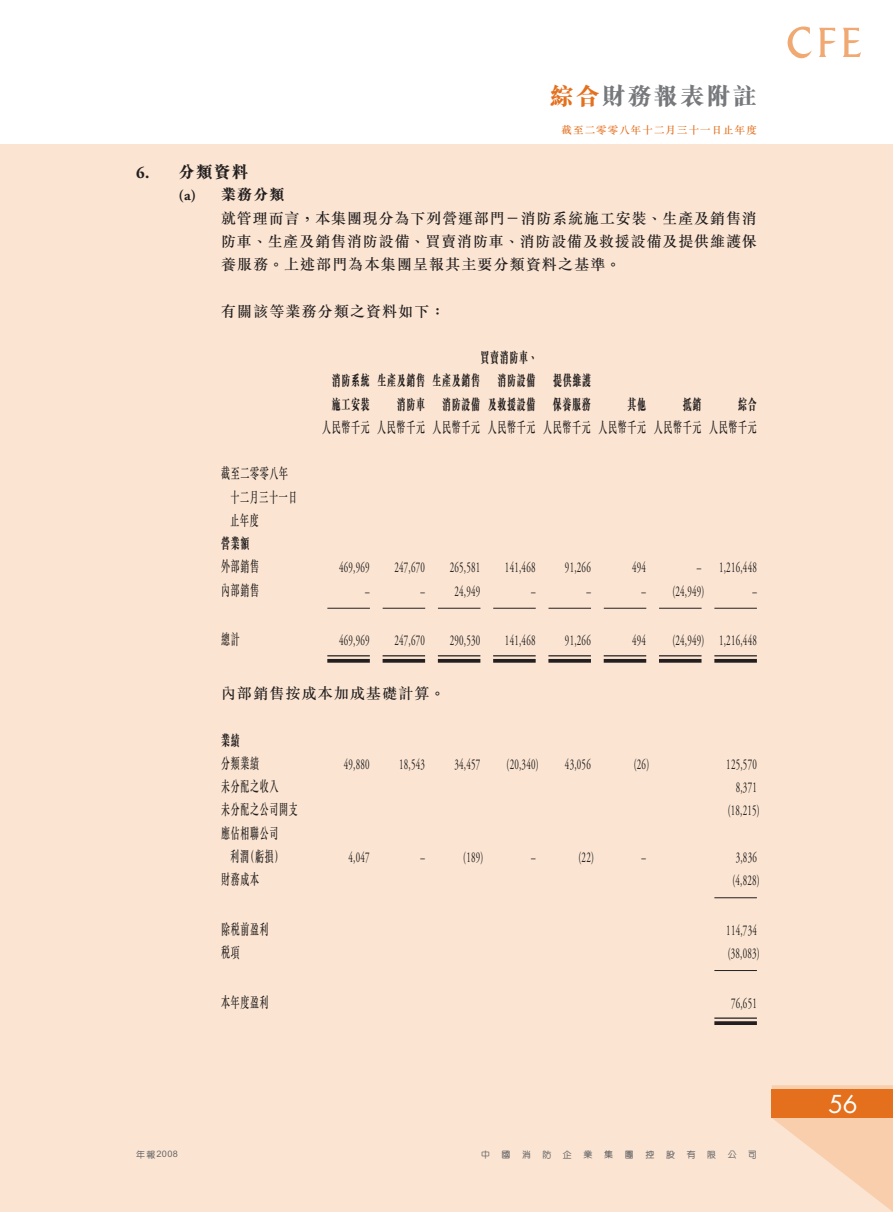
<style>
.page{position:relative;width:893px;height:1212px;background:#fff}
.page>*{position:absolute;margin:0;border:0;box-sizing:border-box;transform-origin:0 0}
.t1{font:24px "M Sung HK Xbold B5 pc H";letter-spacing:.085em;color:#76787b}
.t2{font:24px "Futura Std";color:#fff}
.t3{font:16.5px "M Sung HK Xbold B5 pc H";color:#231f20}
.t4{font:15px "Adobe Garamond Pro";letter-spacing:.025em;color:#231f20;scale:.6 1}
.t5{font:15px/23.2px "M Sung HK Medium B5 pc H";letter-spacing:.075em;color:#231f20;text-align:justify}
.t6{font:15px/23.2px "M Sung HK Medium B5 pc H";letter-spacing:.075em;color:#231f20;scale:.6 1}
.t7{font:15px/23.2px "M Sung HK Xbold B5 pc H";letter-spacing:.075em;color:#231f20;scale:.6 1}
.t8{font:15px "M Sung HK Xbold B5 pc H";letter-spacing:.075em;color:#231f20}
.t9{font:10.5px "M Sung HK Medium B5 pc H";letter-spacing:.1em;color:#e4701e}
.t10{font:9px "M Yuen HK Medium B5 pc H";color:#636366}
.t11{font:9px "Arial Rounded MT Std";color:#636366}
.s1{color:#e4701e}
.s2{font-family:"Adobe Garamond Pro";font-weight:700}
.s3{font-family:"M Yuen HK Medium B5 pc H"}
</style>
<div class="page">
<div style="left:0;top:145px;width:893px;height:1067px;background:#fbe5d2"></div>
<svg style="left:772px;top:1085px;width:121px;height:127px"></svg>
<div style="left:772px;top:1089px;width:121px;height:29px;background:#e4701e"></div>
<svg style="left:843px;top:28px;width:18px;height:29px"></svg>
<svg style="left:788px;top:27px;width:24px;height:31px"></svg>
<svg style="left:819px;top:28px;width:17px;height:29px"></svg>
<hr style="left:327px;top:608px;width:43px;height:1px;background:#231f20">
<hr style="left:383px;top:608px;width:42px;height:1px;background:#231f20">
<hr style="left:438px;top:608px;width:42px;height:1px;background:#231f20">
<hr style="left:493px;top:608px;width:43px;height:1px;background:#231f20">
<hr style="left:548px;top:608px;width:43px;height:1px;background:#231f20">
<hr style="left:604px;top:608px;width:42px;height:1px;background:#231f20">
<hr style="left:659px;top:608px;width:43px;height:1px;background:#231f20">
<hr style="left:714px;top:608px;width:43px;height:1px;background:#231f20">
<hr style="left:327px;top:655px;width:43px;height:1px;background:#231f20">
<svg style="left:327px;top:659px;width:43px;height:4px"></svg>
<hr style="left:383px;top:655px;width:42px;height:1px;background:#231f20">
<svg style="left:383px;top:659px;width:42px;height:4px"></svg>
<hr style="left:438px;top:655px;width:42px;height:1px;background:#231f20">
<svg style="left:438px;top:659px;width:42px;height:4px"></svg>
<hr style="left:493px;top:655px;width:43px;height:1px;background:#231f20">
<svg style="left:493px;top:659px;width:43px;height:4px"></svg>
<hr style="left:548px;top:655px;width:43px;height:1px;background:#231f20">
<svg style="left:548px;top:659px;width:43px;height:4px"></svg>
<hr style="left:604px;top:655px;width:42px;height:1px;background:#231f20">
<svg style="left:604px;top:659px;width:42px;height:4px"></svg>
<hr style="left:659px;top:655px;width:42px;height:1px;background:#231f20">
<svg style="left:659px;top:659px;width:42px;height:4px"></svg>
<hr style="left:714px;top:655px;width:43px;height:1px;background:#231f20">
<svg style="left:714px;top:659px;width:43px;height:4px"></svg>
<hr style="left:714px;top:897px;width:43px;height:1px;background:#231f20">
<hr style="left:714px;top:970px;width:43px;height:1px;background:#231f20">
<hr style="left:714px;top:1017px;width:43px;height:2px;background:#231f20">
<svg style="left:714px;top:1021px;width:43px;height:4px"></svg>
<h1 class="t1" style="left:550px;top:87px;width:209px"><span class="s1">綜合</span>財務報表附註</h1>
<p class="t9" style="left:562px;top:126px;width:197px">截至二零零八年十二月三十一日止年度</p>
<p class="t3" style="left:136px;top:166px;width:114px"><span class="s2">6.</span> 分類資料</p>
<p class="t8" style="left:179px;top:189px;width:107px"><span class="s2">(a)</span> 業務分類</p>
<p class="t5" style="left:221px;top:208px;width:537px">就管理而言，本集團現分為下列營運部門－消防系統施工安裝、生產及銷售消防車、生產及銷售消防設備、買賣消防車、消防設備及救援設備及提供維護保養服務。上述部門為本集團呈報其主要分類資料之基準。</p>
<p class="t5" style="left:221px;top:301px;width:225px">有關該等業務分類之資料如下：</p>
<p class="t7" style="left:332px;top:348px;width:434px;text-indent:149px">買賣消防車、<br>消防系統 生產及銷售 生產及銷售 消防設備 提供維護施工安裝</p>
<p class="t7" style="left:397px;top:394px;width:325px">消防車 消防設備 及救援設備 保養服務</p>
<p class="t7" style="left:627px;top:394px;width:33px">其他</p>
<p class="t7" style="left:683px;top:394px;width:33px">抵銷</p>
<p class="t7" style="left:738px;top:394px;width:33px">綜合</p>
<p class="t6" style="left:322px;top:418px;width:726px">人民幣千元 人民幣千元 人民幣千元 人民幣千元 人民幣千元 人民幣千元 人民幣千元 人民幣千元</p>
<p class="t6" style="left:230px;top:464px;width:113px;text-indent:-9px">截至二零零八年十二月三十一日止年度</p>
<p class="t7" style="left:221px;top:534px;width:49px">營業額</p>
<p class="t6" style="left:221px;top:557px;width:65px">外部銷售</p>
<p class="t4" style="left:339px;top:562px;width:52px">469,969</p>
<p class="t4" style="left:394px;top:562px;width:52px">247,670</p>
<p class="t4" style="left:450px;top:562px;width:52px">265,581</p>
<p class="t4" style="left:505px;top:562px;width:52px">141,468</p>
<p class="t4" style="left:565px;top:562px;width:45px">91,266</p>
<p class="t4" style="left:632px;top:562px;width:25px">494</p>
<p class="t4" style="left:697px;top:562px;width:102px">– 1,216,448</p>
<p class="t6" style="left:221px;top:580px;width:65px">內部銷售</p>
<p class="t4" style="left:365px;top:585px;width:9px">–</p>
<p class="t4" style="left:420px;top:585px;width:101px">– 24,949</p>
<p class="t4" style="left:531px;top:585px;width:9px">–</p>
<p class="t4" style="left:586px;top:585px;width:9px">–</p>
<p class="t4" style="left:642px;top:585px;width:106px">– (24,949)</p>
<p class="t4" style="left:752px;top:585px;width:9px">–</p>
<p class="t6" style="left:221px;top:630px;width:33px">總計</p>
<p class="t4" style="left:339px;top:635px;width:52px">469,969</p>
<p class="t4" style="left:394px;top:635px;width:52px">247,670</p>
<p class="t4" style="left:450px;top:635px;width:52px">290,530</p>
<p class="t4" style="left:505px;top:635px;width:52px">141,468</p>
<p class="t4" style="left:565px;top:635px;width:45px">91,266</p>
<p class="t4" style="left:632px;top:635px;width:25px">494</p>
<p class="t4" style="left:672px;top:635px;width:142px">(24,949) 1,216,448</p>
<p class="t5" style="left:221px;top:684px;width:225px">內部銷售按成本加成基礎計算。</p>
<p class="t7" style="left:221px;top:730px;width:33px">業績</p>
<p class="t6" style="left:221px;top:754px;width:65px">分類業績</p>
<p class="t4" style="left:344px;top:758px;width:45px">49,880</p>
<p class="t4" style="left:399px;top:758px;width:45px">18,543</p>
<p class="t4" style="left:454px;top:758px;width:45px">34,457</p>
<p class="t4" style="left:507px;top:758px;width:55px">(20,340)</p>
<p class="t4" style="left:565px;top:758px;width:45px">43,056</p>
<p class="t4" style="left:634px;top:758px;width:27px">(26)</p>
<p class="t4" style="left:726px;top:758px;width:53px">125,570</p>
<p class="t6" style="left:221px;top:777px;width:97px">未分配之收入</p>
<p class="t4" style="left:736px;top:782px;width:37px">8,371</p>
<p class="t6" style="left:221px;top:800px;width:129px">未分配之公司開支</p>
<p class="t4" style="left:728px;top:805px;width:55px">(18,215)</p>
<p class="t6" style="left:230px;top:823px;width:89px;text-indent:-9px">應佔相聯公司利潤（虧損）</p>
<p class="t4" style="left:349px;top:851px;width:37px">4,047</p>
<p class="t4" style="left:420px;top:851px;width:9px">–</p>
<p class="t4" style="left:463px;top:851px;width:35px">(189)</p>
<p class="t4" style="left:531px;top:851px;width:9px">–</p>
<p class="t4" style="left:578px;top:851px;width:27px">(22)</p>
<p class="t4" style="left:642px;top:851px;width:9px">–</p>
<p class="t4" style="left:736px;top:851px;width:37px">3,836</p>
<p class="t6" style="left:221px;top:870px;width:65px">財務成本</p>
<p class="t4" style="left:732px;top:875px;width:47px">(4,828)</p>
<p class="t6" style="left:221px;top:919px;width:81px">除稅前盈利</p>
<p class="t4" style="left:726px;top:924px;width:53px">114,734</p>
<p class="t6" style="left:221px;top:943px;width:33px">稅項</p>
<p class="t4" style="left:728px;top:947px;width:55px">(38,083)</p>
<p class="t6" style="left:221px;top:992px;width:81px">本年度盈利</p>
<p class="t4" style="left:731px;top:997px;width:45px">76,651</p>
<p class="t11" style="left:136px;top:1151px;width:43px"><span class="s3">年報</span>2008</p>
<p class="t10" style="left:481px;top:1151px;width:10px">中</p>
<p class="t10" style="left:502px;top:1151px;width:10px">國</p>
<p class="t10" style="left:522px;top:1151px;width:10px">消</p>
<p class="t10" style="left:542px;top:1151px;width:10px">防</p>
<p class="t10" style="left:563px;top:1151px;width:10px">企</p>
<p class="t10" style="left:584px;top:1151px;width:10px">業</p>
<p class="t10" style="left:604px;top:1151px;width:10px">集</p>
<p class="t10" style="left:625px;top:1151px;width:10px">團</p>
<p class="t10" style="left:645px;top:1151px;width:10px">控</p>
<p class="t10" style="left:666px;top:1151px;width:10px">股</p>
<p class="t10" style="left:687px;top:1151px;width:10px">有</p>
<p class="t10" style="left:707px;top:1151px;width:10px">限</p>
<p class="t10" style="left:728px;top:1151px;width:31px">公 司</p>
<h1 class="t2" style="left:829px;top:1090px;width:30px">56</h1>
</div>
